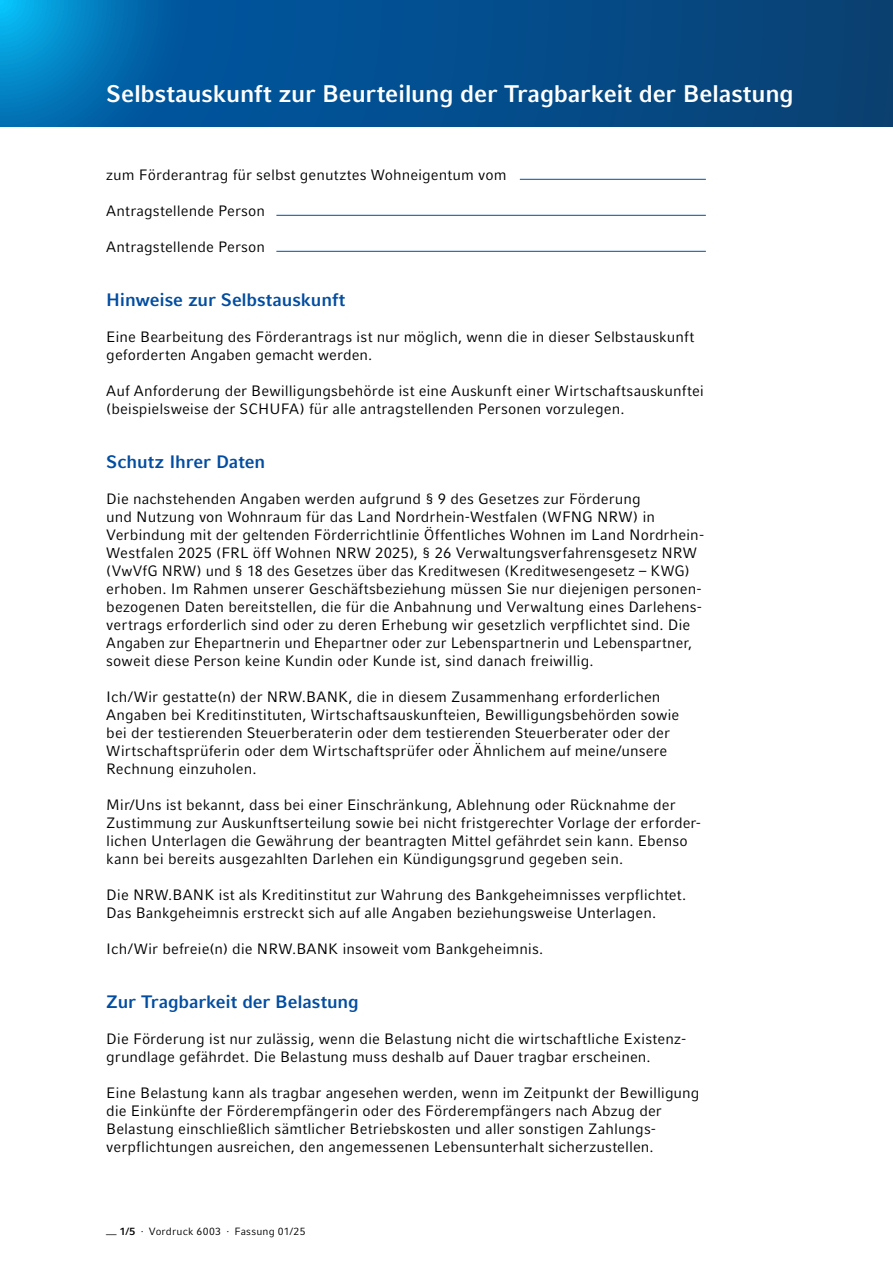
<style>
.page{position:relative;width:893px;height:1263px;background:#fff}
.page>*{position:absolute;margin:0;border:0;box-sizing:border-box;transform-origin:0 0}
.HL_HL_weiß{font:700 24px "Compatil Fact LT Pro";letter-spacing:-.01em;color:#fff}
.HL_ZW{font:700 18px "Compatil Fact LT Pro";letter-spacing:-.005em;color:#024da1}
.G_G_LZ{font:15px/18px "Compatil Fact LT Pro";letter-spacing:.005em;color:#000}
.t1{font:10.5px "Compatil Fact LT Pro";letter-spacing:.02em;color:#000}
.s1{font-weight:700}
</style>
<div class="page">
<svg style="left:0;top:0;width:893px;height:126px;background:#045492"></svg>
<hr style="left:520px;top:179px;width:186px;height:1px;background:#024da1">
<hr style="left:276px;top:215px;width:430px;height:1px;background:#024da1">
<hr style="left:276px;top:251px;width:430px;height:1px;background:#024da1">
<h1 class="HL_HL_weiß" style="left:106px;top:79px;width:689px">Selbstauskunft zur Beurteilung der Tragbarkeit der Belastung</h1>
<p class="G_G_LZ" style="left:106px;top:165px;width:402px">zum Förderantrag für selbst genutztes Wohneigentum vom</p>
<p class="G_G_LZ" style="left:106px;top:201px;width:160px">Antragstellende Person</p>
<p class="G_G_LZ" style="left:106px;top:237px;width:160px">Antragstellende Person</p>
<p class="HL_ZW" style="left:106px;top:289px;width:240px">Hinweise zur Selbstauskunft</p>
<p class="G_G_LZ" style="left:106px;top:327px;width:589px">Eine Bearbeitung des Förderantrags ist nur möglich, wenn die in dieser Selbstauskunft geforderten Angaben gemacht werden.</p>
<p class="G_G_LZ" style="left:106px;top:381px;width:599px">Auf Anforderung der Bewilligungsbehörde ist eine Auskunft einer Wirtschaftsauskunftei (beispielsweise der SCHUFA) für alle antragstellenden Personen vorzulegen.</p>
<p class="HL_ZW" style="left:106px;top:451px;width:161px">Schutz Ihrer Daten</p>
<p class="G_G_LZ" style="left:106px;top:489px;width:599px">Die nachstehenden Angaben werden aufgrund § 9 des Gesetzes zur Förderung<br>und Nutzung von Wohnraum für das Land Nordrhein-Westfalen (WFNG NRW) in Verbindung mit der geltenden Förderrichtlinie Öffentliches Wohnen im Land Nordrhein-Westfalen 2025 (FRL öff Wohnen NRW 2025), § 26 Verwaltungsverfahrensgesetz NRW (VwVfG NRW) und § 18 des Gesetzes über das Kreditwesen (Kreditwesengesetz – KWG) erhoben. Im Rahmen unserer Geschäftsbeziehung müssen Sie nur diejenigen personen&shy;bezogenen Daten bereitstellen, die für die Anbahnung und Verwaltung eines Darlehens&shy;vertrags erforderlich sind oder zu deren Erhebung wir gesetzlich verpflichtet sind. Die Angaben zur Ehepartnerin und Ehepartner oder zur Lebenspartnerin und Lebenspartner, soweit diese Person keine Kundin oder Kunde ist, sind danach freiwillig.</p>
<p class="G_G_LZ" style="left:106px;top:687px;width:575px">Ich/Wir gestatte(n) der NRW.BANK, die in diesem Zusammenhang erforderlichen Angaben bei Kreditinstituten, Wirtschaftsauskunfteien, Bewilligungsbehörden sowie bei der testierenden Steuerberaterin oder dem testierenden Steuerberater oder der Wirtschaftsprüferin oder dem Wirtschaftsprüfer oder Ähnlichem auf meine/unsere Rechnung einzuholen.</p>
<p class="G_G_LZ" style="left:106px;top:795px;width:596px">Mir/Uns ist bekannt, dass bei einer Einschränkung, Ablehnung oder Rücknahme der Zustimmung zur Auskunftserteilung sowie bei nicht fristgerechter Vorlage der erforder&shy;lichen Unterlagen die Gewährung der beantragten Mittel gefährdet sein kann. Ebenso kann bei bereits ausgezahlten Darlehen ein Kündigungsgrund gegeben sein.</p>
<p class="G_G_LZ" style="left:106px;top:885px;width:582px">Die NRW.BANK ist als Kreditinstitut zur Wahrung des Bankgeheimnisses verpflichtet.<br>Das Bankgeheimnis erstreckt sich auf alle Angaben beziehungsweise Unterlagen.</p>
<p class="G_G_LZ" style="left:106px;top:939px;width:438px">Ich/Wir befreie(n) die NRW.BANK insoweit vom Bankgeheimnis.</p>
<p class="HL_ZW" style="left:106px;top:991px;width:254px">Zur Tragbarkeit der Belastung</p>
<p class="G_G_LZ" style="left:106px;top:1029px;width:581px">Die Förderung ist nur zulässig, wenn die Belastung nicht die wirtschaftliche Existenz&shy;grundlage gefährdet. Die Belastung muss deshalb auf Dauer tragbar erscheinen.</p>
<p class="G_G_LZ" style="left:106px;top:1083px;width:595px">Eine Belastung kann als tragbar angesehen werden, wenn im Zeitpunkt der Bewilligung die Einkünfte der Förderempfängerin oder des Förderempfängers nach Abzug der Belastung einschließlich sämtlicher Betriebskosten und aller sonstigen Zahlungs&shy;verpflichtungen ausreichen, den angemessenen Lebensunterhalt sicherzustellen.</p>
<p class="t1" style="left:106px;top:1225px;width:201px">— <span class="s1">1/5</span> · Vordruck 6003 · Fassung 01/25</p>
</div>
